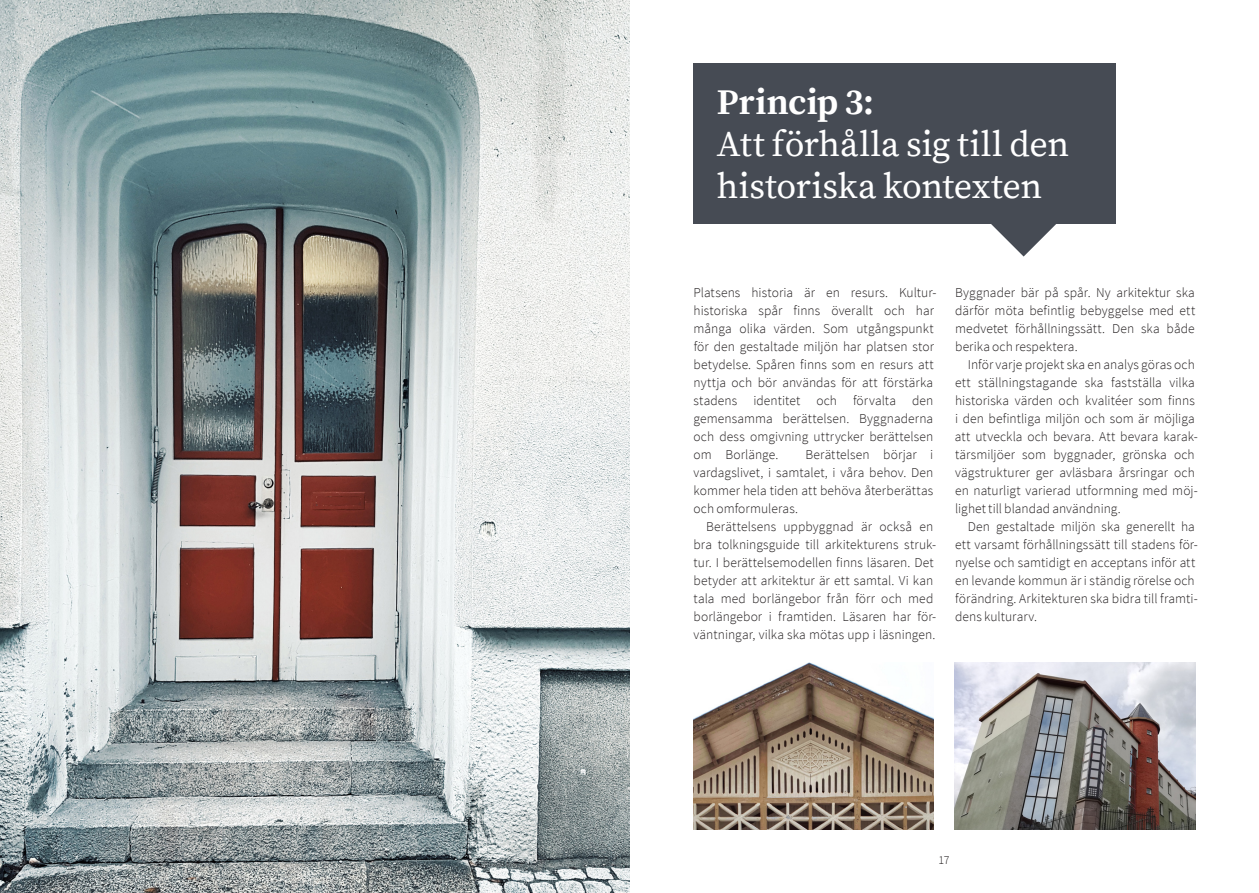
<style>
.page{position:relative;width:1259px;height:893px;background:#fff}
.page>*{position:absolute;margin:0;border:0;box-sizing:border-box;transform-origin:0 0}
.B-Rubrik{font:36px/42px "Source Serif Pro";letter-spacing:-.005em;color:#fff}
.B-Rubrik-2{font:700 36px "Source Serif Pro";color:#fff}
.B-Brödtext{font:300 13.5px/18px "Source Sans Pro";letter-spacing:.005em;color:#231f20}
.t1{font:300 12px "Source Sans Pro";color:#231f20}
</style>
<div class="page">
<div style="left:693px;top:64px;width:422px;height:160px;background:#464b54"></div>
<svg style="left:991px;top:224px;width:65px;height:33px"></svg>
<img style="left:955px;top:663px;width:240px;height:166px">
<img style="left:693px;top:663px;width:240px;height:166px">
<img style="left:0;top:0;width:629px;height:893px">
<p class="B-Rubrik-2" style="left:716px;top:81px;width:159px">Princip 3:</p>
<p class="B-Rubrik" style="left:716px;top:124px;width:354px">Att förhålla sig till den historiska kontexten</p>
<p class="B-Brödtext" style="left:693px;top:284px;width:244px">Platsens historia är en resurs. Kultur&shy;historiska spår finns överallt och har många olika värden. Som utgångspunkt för den gestaltade miljön har platsen stor betydelse. Spåren finns som en resurs att nyttja och bör användas för att förstärka stadens identitet och förvalta den gemensamma berättelsen. Byggnaderna och dess omgivning uttrycker berättelsen om Borlänge.</p>
<p class="B-Brödtext" style="left:693px;top:446px;width:241px;text-align:justify;text-indent:112px">Berättelsen börjar i vardagslivet, i samtalet, i våra behov. Den kommer hela tiden att behöva återberättas och omformuleras.</p>
<p class="B-Brödtext" style="left:693px;top:518px;width:244px;text-indent:13px">Berättelsens uppbyggnad är också en bra tolkningsguide till arkitekturens struk&shy;tur. I berättelsemodellen finns läsaren. Det betyder att arkitektur är ett samtal. Vi kan tala med borlängebor från förr och med borlängebor i framtiden. Läsaren har för&shy;väntningar, vilka ska mötas upp i läsningen.</p>
<p class="B-Brödtext" style="left:955px;top:284px;width:242px;text-align:justify">Byggnader bär på spår. Ny arkitektur ska därför möta befintlig bebyggelse med ett medvetet förhållningssätt. Den ska både berika och respektera.</p>
<p class="B-Brödtext" style="left:955px;top:356px;width:244px;text-indent:13px">Inför varje projekt ska en analys göras och ett ställningstagande ska fastställa vilka historiska värden och kvalitéer som finns i den befintliga miljön och som är möjliga att utveckla och bevara. Att bevara karak&shy;tärsmiljöer som byggnader, grönska och vägstrukturer ger avläsbara årsringar och en naturligt varierad utformning med möj&shy;lighet till blandad användning.</p>
<p class="B-Brödtext" style="left:955px;top:518px;width:244px;text-indent:13px">Den gestaltade miljön ska generellt ha ett varsamt förhållningssätt till stadens för&shy;nyelse och samtidigt en acceptans inför att en levande kommun är i ständig rörelse och förändring. Arkitekturen ska bidra till framti&shy;dens kulturarv.</p>
<p class="t1" style="left:938px;top:853px;width:12px">17</p>
</div>
